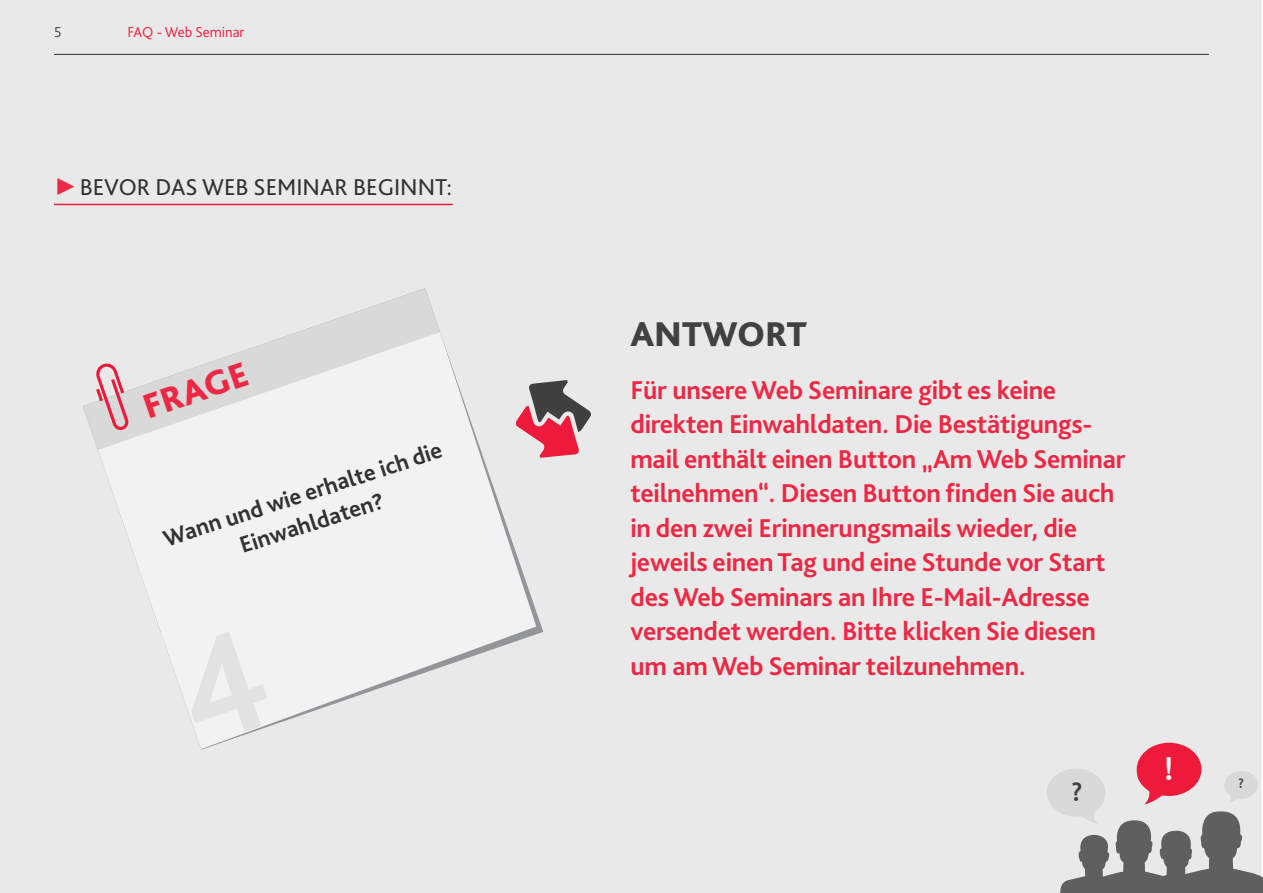
<style>
.page{position:relative;width:1263px;height:893px;background:#fff}
.page>*{position:absolute;margin:0;border:0;box-sizing:border-box;transform-origin:0 0}
.Main_heading_red{font:800 36px "Bliss Pro";color:#414140}
.Main_heading_red-2{font:800 36px "Bliss Pro";color:#ed2844}
.t1{font:700 31.05px "Trebuchet MS";color:#fff}
.Main_heading_2_red{font:700 27px/34.5px "Bliss Pro";letter-spacing:-.01em;color:#ed2844}
.t2{font:700 25.5px "Trebuchet MS";color:#404040}
.Main_heading_3_red{font:700 24px/30px "Bliss Pro";color:#333231;text-align:center}
.t3{font:24px "Bliss Pro";color:#333231}
.t4{font:300 15px "Bliss Pro";color:#ed1a3a}
.t5{font:300 15px "Bliss Pro";color:#414140}
.t6{font:700 13.05px "Trebuchet MS";color:#404040}
.s1{font-family:"Times New Roman";color:#ed2844}
</style>
<div class="page">
<div style="left:0;top:0;width:1261px;height:893px;background:#e9e9e9"></div>
<hr style="left:54px;top:54px;width:1155px;height:1px;background:#333231">
<svg style="left:1047px;top:743px;width:216px;height:150px;background:#c0adb0"></svg>
<div style="left:83px;top:288px;width:460px;height:462px;background:#e9e9e9"></div>
<svg style="left:83px;top:288px;width:357px;height:163px;background:#e5e5e5"></svg>
<svg style="left:98px;top:332px;width:445px;height:417px;fill:#f2f2f2"></svg>
<svg style="left:91px;top:361px;width:45px;height:73px;background:#e2bec4"></svg>
<svg style="left:516px;top:380px;width:75px;height:78px;background:#bc828b"></svg>
<hr style="left:54px;top:204px;width:399px;height:1px;background:#ed1a3a">
<p class="t5" style="left:54px;top:23px;width:9px">5</p>
<p class="t4" style="left:128px;top:23px;width:118px">FAQ - Web Seminar</p>
<p class="t3" style="left:54px;top:173px;width:399px"><span class="s1">►</span>BEVOR DAS WEB SEMINAR BEGINNT:</p>
<p class="Main_heading_red-2" style="left:137px;top:386px;width:110px;rotate:-19deg">FRAGE</p>
<p class="Main_heading_3_red" style="left:159px;top:524px;width:293px;rotate:-18deg">Wann und wie erhalte ich die<br>Einwahldaten?</p>
<p class="Main_heading_red" style="left:630px;top:312px;width:178px">ANTWORT</p>
<p class="Main_heading_2_red" style="left:630px;top:372px;width:497px">Für unsere Web Seminare gibt es keine direkten Einwahldaten. Die Bestätigungs&shy;mail enthält einen Button „Am Web Seminar teilnehmen“. Diesen Button finden Sie auch in den zwei Erinnerungsmails wieder, die jeweils einen Tag und eine Stunde vor Start des Web Seminars an Ihre E-Mail-Adresse versendet werden. Bitte klicken Sie diesen um am Web Seminar teilzunehmen.</p>
<p class="t2" style="left:1071px;top:776px;width:13px">?</p>
<p class="t1" style="left:1163px;top:749px;width:13px">!</p>
<p class="t6" style="left:1238px;top:775px;width:7px">?</p>
</div>
